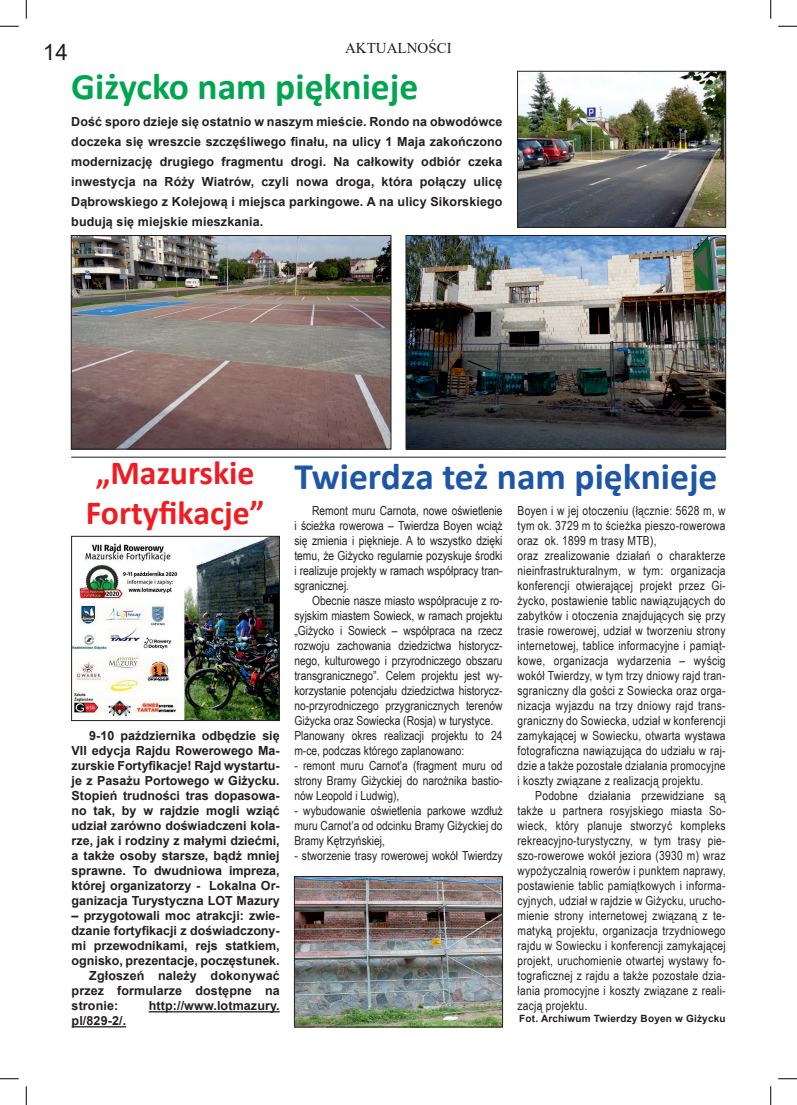
<style>
.page{position:relative;width:797px;height:1105px;background:#fff}
.page>*{position:absolute;margin:0;border:0;box-sizing:border-box;transform-origin:0 0}
.t1{font:700 37.5px "Calibri";color:#1e56a6}
.t2{font:700 37.5px "Calibri";color:#00a54f}
.t3{font:700 33.75px/40.5px "Calibri";color:#ee1d23}
.t4{font:22.5px "Arial";color:#231f20}
.t5{font:15px "Times New Roman";color:#231f20}
.t6{font:12.5px/15px "Arial Narrow";letter-spacing:.02em;color:#231f20;text-align:justify}
.t7{font:700 12.5px/15px "Arial";color:#231f20;text-align:justify}
.t8{font:12.5px/15px "Arial Narrow";color:#231f20}
.t9{font:700 10px "Arial";letter-spacing:.02em;color:#231f20}
</style>
<div class="page">
<hr style="left:71px;top:457px;width:654px;height:1px;background:#231f20">
<img style="left:519px;top:73px;width:205px;height:153px">
<div style="left:517px;top:71px;width:209px;height:157px;border:1px solid #231f20"></div>
<img style="left:73px;top:237px;width:316px;height:210px">
<div style="left:71px;top:235px;width:320px;height:214px;border:1px solid #231f20"></div>
<img style="left:407px;top:237px;width:317px;height:210px">
<div style="left:405px;top:235px;width:321px;height:214px;border:1px solid #231f20"></div>
<img style="left:296px;top:878px;width:205px;height:147px">
<div style="left:294px;top:876px;width:209px;height:151px;border:1px solid #231f20"></div>
<hr style="left:149px;top:1011px;width:131px;height:1px;background:#231f20">
<hr style="left:72px;top:1026px;width:54px;height:1px;background:#231f20">
<img style="left:73px;top:538px;width:205px;height:181px">
<div style="left:71px;top:536px;width:209px;height:185px;border:1px solid #231f20"></div>
<svg style="left:0;top:25px;width:19px;height:2px"></svg>
<svg style="left:778px;top:25px;width:19px;height:2px"></svg>
<svg style="left:0;top:1078px;width:19px;height:1px"></svg>
<svg style="left:778px;top:1078px;width:19px;height:1px"></svg>
<svg style="left:25px;top:0;width:2px;height:19px"></svg>
<svg style="left:25px;top:1086px;width:2px;height:19px"></svg>
<svg style="left:770px;top:0;width:1px;height:19px"></svg>
<svg style="left:770px;top:1086px;width:1px;height:19px"></svg>
<h3 class="t4" style="left:43px;top:37px;width:27px">14</h3>
<p class="t5" style="left:345px;top:38px;width:108px">AKTUALNOŚCI</p>
<h1 class="t2" style="left:71px;top:60px;width:348px">Giżycko nam pięknieje</h1>
<p class="t7" style="left:71px;top:112px;width:433px;line-height:20px">Dość sporo dzieje się ostatnio w naszym mieście. Rondo na obwodówce doczeka się wreszcie szczęśliwego finału, na ulicy 1 Maja zakończono modernizację drugiego fragmentu drogi. Na całkowity odbiór czeka inwestycja na Róży Wiatrów, czyli nowa droga, która połączy ulicę Dąbrowskiego z Kolejową i miejsca parkingowe. A na ulicy Sikorskiego budują się miejskie mieszkania.</p>
<h2 class="t3" style="left:86px;top:452px;width:180px">„Mazurskie<br>Fortyfikacje”</h2>
<p class="t7" style="left:72px;top:729px;width:210px;text-indent:18px">9-10 października odbędzie się VII edycja Rajdu Rowerowego Ma&shy;zurskie Fortyfikacje! Rajd wystartu&shy;je z Pasażu Portowego w Giżycku.<br>Stopień trudności tras dopasowa&shy;no tak, by w rajdzie mogli wziąć udział zarówno doświadczeni kola&shy;rze, jak i rodziny z małymi dziećmi, a także osoby starsze, bądź mniej sprawne. To dwudniowa impreza, której organizatorzy - Lokalna Or&shy;ganizacja Turystyczna LOT Mazury</p>
<p class="t7" style="left:72px;top:909px;width:210px">– przygotowali moc atrakcji: zwie-</p>
<p class="t7" style="left:72px;top:924px;width:210px">dzanie fortyfikacji z doświadczony-</p>
<p class="t7" style="left:72px;top:939px;width:210px">mi przewodnikami, rejs statkiem,</p>
<p class="t7" style="left:72px;top:954px;width:210px">ognisko, prezentacje, poczęstunek.</p>
<p class="t7" style="left:89px;top:969px;width:192px">Zgłoszeń należy dokonywać</p>
<p class="t7" style="left:72px;top:984px;width:210px">przez formularze dostępne na</p>
<p class="t7" style="left:72px;top:999px;width:48px">stronie:</p>
<p class="t7" style="left:149px;top:999px;width:132px">http://www.lotmazury.</p>
<p class="t7" style="left:72px;top:1014px;width:56px">pl/829-2/.</p>
<h1 class="t1" style="left:294px;top:450px;width:424px">Twierdza też nam pięknieje</h1>
<p class="t6" style="left:517px;top:503px;width:210px;text-align:left">Boyen i w jej otoczeniu (łącznie: 5628 m, w tym ok. 3729 m to ścieżka pieszo-rowerowa oraz ok. 1899 m trasy MTB),<br>oraz zrealizowanie działań o charakterze nieinfrastrukturalnym, w tym: organizacja konferencji otwierającej projekt przez Gi&shy;życko, postawienie tablic nawiązujących do zabytków i otoczenia znajdujących się przy trasie rowerowej, udział w tworzeniu strony internetowej, tablice informacyjne i pamiąt&shy;kowe, organizacja wydarzenia – wyścig wokół Twierdzy, w tym trzy dniowy rajd tran&shy;sgraniczny dla gości z Sowiecka oraz orga&shy;nizacja wyjazdu na trzy dniowy rajd trans&shy;graniczny do Sowiecka, udział w konferencji zamykającej w Sowiecku, otwarta wystawa fotograficzna nawiązująca do udziału w raj&shy;dzie a także pozostałe działania promocyjne i koszty związane z realizacją projektu.</p>
<p class="t6" style="left:517px;top:788px;width:210px;text-indent:18px">Podobne działania przewidziane są także u partnera rosyjskiego miasta So&shy;wieck, który planuje stworzyć kompleks rekreacyjno-turystyczny, w tym trasy pie&shy;szo-rowerowe wokół jeziora (3930 m) wraz wypożyczalnią rowerów i punktem naprawy, postawienie tablic pamiątkowych i informa&shy;cyjnych, udział w rajdzie w Giżycku, urucho&shy;mienie strony internetowej związaną z te&shy;matyką projektu, organizacja trzydniowego rajdu w Sowiecku i konferencji zamykającej projekt, uruchomienie otwartej wystawy fo&shy;tograficznej z rajdu a także pozostałe dzia&shy;łania promocyjne i koszty związane z reali&shy;zacją projektu.</p>
<p class="t9" style="left:519px;top:1012px;width:208px">Fot. Archiwum Twierdzy Boyen w Giżycku</p>
<p class="t6" style="left:294px;top:503px;width:210px;text-indent:18px">Remont muru Carnota, nowe oświetlenie i ścieżka rowerowa – Twierdza Boyen wciąż się zmienia i pięknieje. A to wszystko dzięki temu, że Giżycko regularnie pozyskuje środki i realizuje projekty w ramach współpracy tran&shy;sgranicznej.</p>
<p class="t8" style="left:294px;top:593px;width:210px;text-indent:18px">Obecnie nasze miasto współpracuje z ro&shy;syjskim miastem Sowieck, w ramach projektu „Giżycko i Sowieck – współpraca na rzecz rozwoju zachowania dziedzictwa historycz&shy;nego, kulturowego i przyrodniczego obszaru transgranicznego”. Celem projektu jest wy&shy;korzystanie potencjału dziedzictwa historycz&shy;no-przyrodniczego przygranicznych terenów Giżycka oraz Sowiecka (Rosja) w turystyce.<br>Planowany okres realizacji projektu to 24 m-ce, podczas którego zaplanowano:</p>
<p class="t6" style="left:294px;top:758px;width:210px">- remont muru Carnot’a (fragment muru od strony Bramy Giżyckiej do narożnika bastio&shy;nów Leopold i Ludwig),</p>
<p class="t6" style="left:294px;top:803px;width:210px">- wybudowanie oświetlenia parkowe wzdłuż muru Carnot’a od odcinku Bramy Giżyckiej do Bramy Kętrzyńskiej,</p>
<p class="t8" style="left:294px;top:848px;width:210px">- stworzenie trasy rowerowej wokół Twierdzy</p>
</div>
